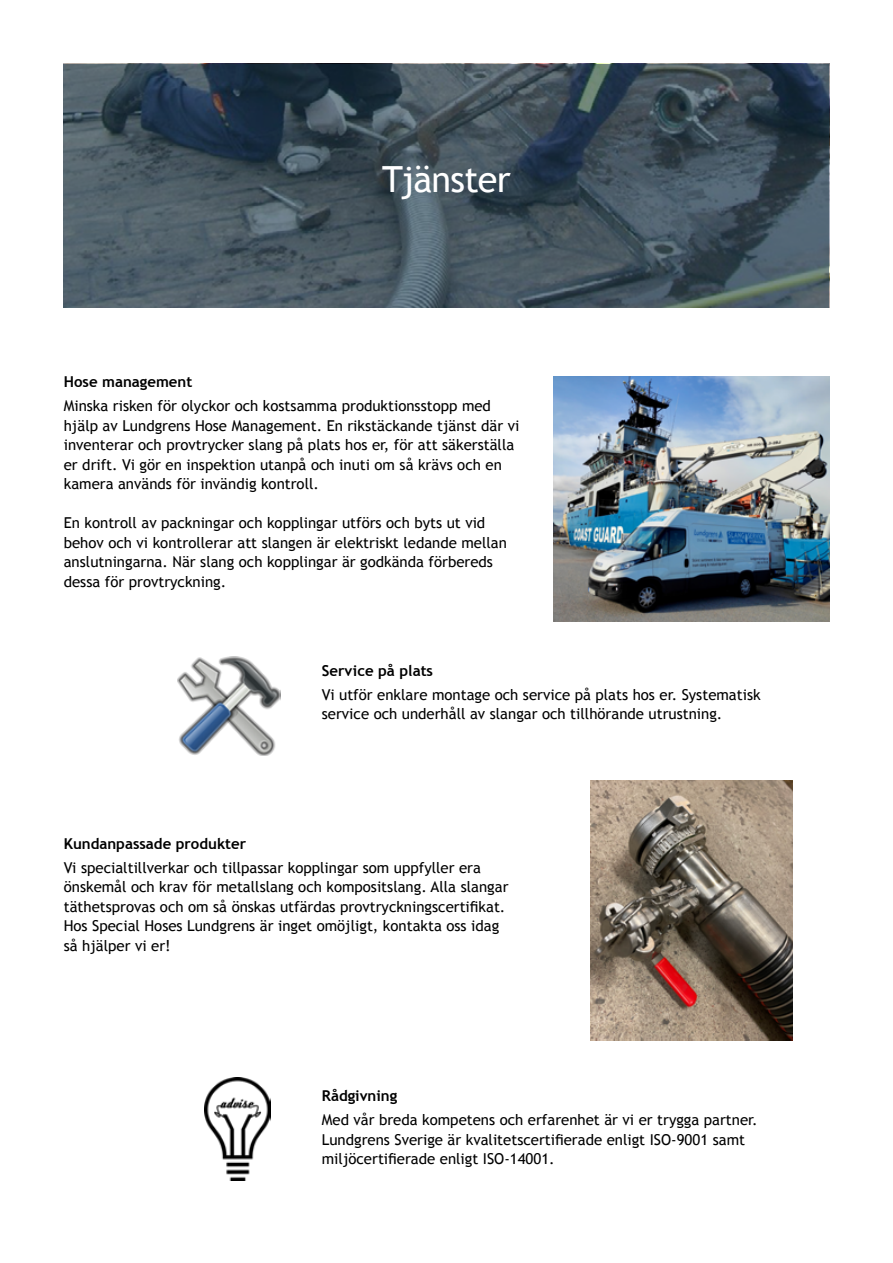
<style>
.page{position:relative;width:893px;height:1263px;background:#fff}
.page>*{position:absolute;margin:0;border:0;box-sizing:border-box;transform-origin:0 0}
.t1{font:36px "Trebuchet MS";letter-spacing:-.02em;color:#fff}
.t2{font:15px/19.5px "Trebuchet MS";color:#000}
.t3{font:700 15px "Trebuchet MS";color:#000}
</style>
<div class="page">
<svg style="left:64px;top:64px;width:765px;height:243px;background:#40505b"></svg>
<img style="left:554px;top:376px;width:275px;height:245px">
<img style="left:590px;top:781px;width:203px;height:260px">
<img style="left:177px;top:657px;width:104px;height:98px">
<img style="left:204px;top:1077px;width:67px;height:103px">
<h1 class="t1" style="left:382px;top:158px;width:130px">Tjänster</h1>
<p class="t3" style="left:64px;top:373px;width:130px">Hose management</p>
<p class="t2" style="left:64px;top:396px;width:457px">Minska risken för olyckor och kostsamma produktionsstopp med hjälp av Lundgrens Hose Management. En rikstäckande tjänst där vi inventerar och provtrycker slang på plats hos er, för att säkerställa er drift. Vi gör en inspektion utanpå och inuti om så krävs och en kamera används för invändig kontroll.</p>
<p class="t2" style="left:64px;top:513px;width:445px">En kontroll av packningar och kopplingar utförs och byts ut vid behov och vi kontrollerar att slangen är elektriskt ledande mellan anslutningarna. När slang och kopplingar är godkända förbereds dessa för provtryckning.</p>
<p class="t3" style="left:322px;top:661px;width:113px">Service på plats</p>
<p class="t2" style="left:322px;top:685px;width:440px">Vi utför enklare montage och service på plats hos er. Systematisk service och underhåll av slangar och tillhörande utrustning.</p>
<p class="t3" style="left:64px;top:834px;width:184px">Kundanpassade produkter</p>
<p class="t2" style="left:64px;top:858px;width:446px">Vi specialtillverkar och tillpassar kopplingar som uppfyller era önskemål och krav för metallslang och kompositslang. Alla slangar täthetsprovas och om så önskas utfärdas provtryckningscertifikat.<br>Hos Special Hoses Lundgrens är inget omöjligt, kontakta oss idag så hjälper vi er!</p>
<p class="t3" style="left:322px;top:1087px;width:77px">Rådgivning</p>
<p class="t2" style="left:322px;top:1110px;width:437px">Med vår breda kompetens och erfarenhet är vi er trygga partner.<br>Lundgrens Sverige är kvalitetscertifierade enligt ISO-9001 samt miljöcertifierade enligt ISO-14001.</p>
</div>
